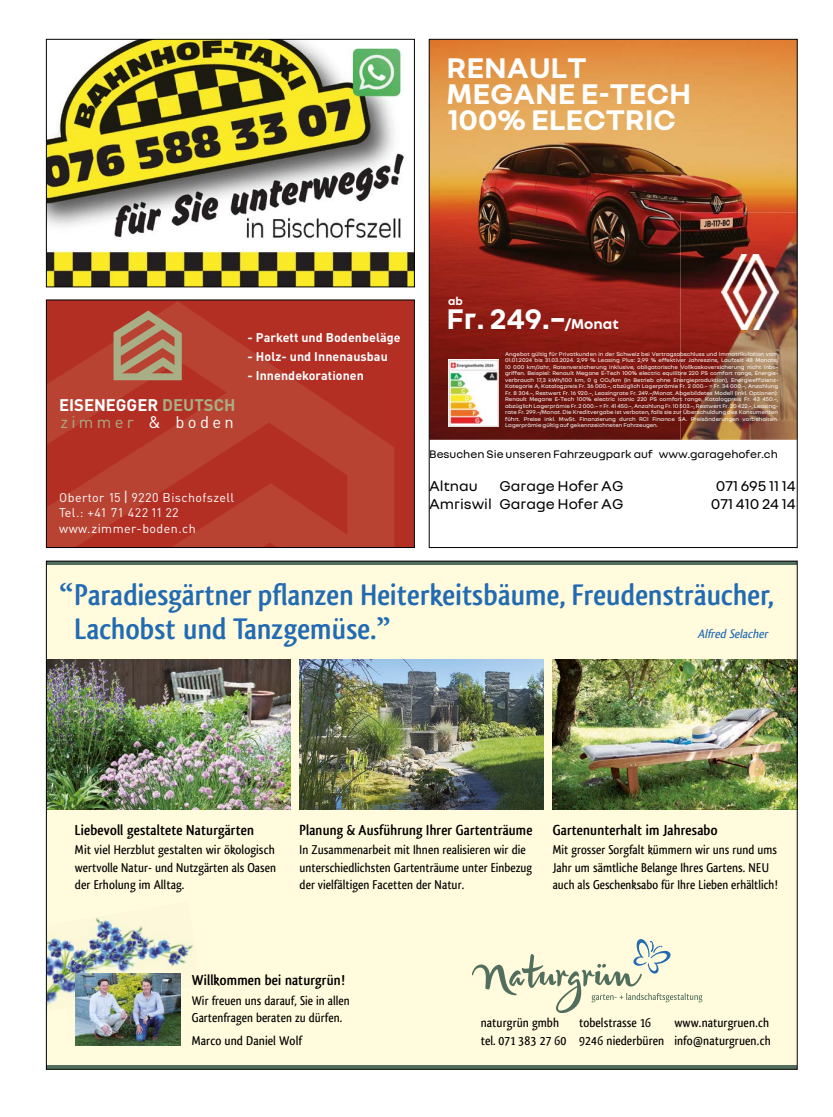
<style>
.page{position:relative;width:833px;height:1117px;background:#fff}
.page>*{position:absolute;margin:0;border:0;box-sizing:border-box;transform-origin:0 0}
.t1{font:700 31px/34.5px "Qlassik";color:#226bb3}
.t2{font:700 30.62px/25.8px "Nouvel R";color:#fff}
.t3{font:700 16.62px/17.4px "DINOT";color:#fff}
.t4{font:15.38px "Nouvel R";color:#000}
.t5{font:700 15.12px "Qlassik";letter-spacing:.005em;color:#000}
.t6{font:500 13.38px/17.4px "Qlassik";letter-spacing:.005em;color:#000}
.t7{font:italic 500 12.88px "Qlassik";color:#226bb3}
.t8{font:12.5px/15.9px "DINOT";letter-spacing:.035em;color:#fff}
.t9{font:700 12.5px "DINOT";letter-spacing:.005em;color:#fff}
.t10{font:11.75px "Nouvel R";color:#000}
.t11{font:700 11.75px "Nouvel R";color:#fff}
.t12{font:5.88px/6.5px "Nouvel R";color:#fff;text-align:justify}
.s1{color:#a8ae86}
.s2{font-weight:400;color:#a8ae86}
.s3{font-weight:400}
.s4{font-family:"Frutiger LT"}
.s5{font-size:15.38px}
.s6{font-size:3.5px}
.s7{font-family:"Minion Pro"}
</style>
<div class="page">
<img style="left:431px;top:41px;width:364px;height:398px">
<img style="left:680px;top:212px;width:115px;height:227px">
<img style="left:721px;top:255px;width:57px;height:74px">
<img style="left:448px;top:359px;width:50px;height:67px">
<div style="left:47px;top:561px;width:750px;height:508px;background:#fffbdc"></div>
<svg style="left:47px;top:561px;width:750px;height:4px;background:#445c4f"></svg>
<svg style="left:47px;top:1065px;width:750px;height:4px;background:#4d695a"></svg>
<svg style="left:472px;top:939px;width:230px;height:73px"></svg>
<img style="left:48px;top:659px;width:243px;height:150px">
<img style="left:300px;top:659px;width:244px;height:150px">
<img style="left:553px;top:659px;width:242px;height:150px">
<img style="left:48px;top:917px;width:145px;height:94px">
<img style="left:75px;top:973px;width:105px;height:72px">
<img style="left:48px;top:41px;width:365px;height:244px">
<div style="left:46px;top:39px;width:369px;height:248px;border:1px solid #000"></div>
<div style="left:46px;top:300px;width:368px;height:247px;background:#b32f24"></div>
<svg style="left:48px;top:302px;width:346px;height:243px"></svg>
<svg style="left:114px;top:310px;width:68px;height:70px;background:#ae7c5f"></svg>
<div style="left:46px;top:299px;width:369px;height:248px;border:1px solid #000"></div>
<h2 class="t2" style="left:446px;top:53px;width:246px">RENAULT<br>MEGANE E-TECH<br>100% ELECTRIC</h2>
<h3 class="t3" style="left:59px;top:395px;width:178px">EISENEGGER <span class="s1">DEUTSCH </span><span class="s2">zimmer</span> <span class="s3">&amp; boden</span></h3>
<h3 class="t9" style="left:247px;top:329px;width:155px">- Parkett und Bodenbeläge</h3>
<h3 class="t9" style="left:247px;top:348px;width:142px">- Holz- und Innenausbau</h3>
<h3 class="t9" style="left:247px;top:367px;width:118px">- Innendekorationen</h3>
<h3 class="t8" style="left:59px;top:488px;width:176px">Obertor 15 <span class="s4">|</span> 9220 Bischofszell<br>Tel.: +41 71 422 11 22 www.zimmer-boden.ch</h3>
<h3 class="t11" style="left:448px;top:293px;width:16px">ab</h3>
<h2 class="t2" style="left:446px;top:304px;width:174px">Fr. 249.–<span class="s5">/Monat</span></h2>
<p class="t12" style="left:505px;top:350px;width:274px">Angebot gültig für Privatkunden in der Schweiz bei Vertragsabschluss und Immatrikulation vom 01.01.2024 bis 31.03.2024. 2,99 % Leasing Plus: 2,99 % effektiver Jahreszins, Laufzeit 48 Monate, 10 000 km/Jahr, Ratenversicherung inklusive, obligatorische Vollkaskoversicherung nicht inbe&shy;griffen. Beispiel: Renault Megane E-Tech 100% electric equilibre 220 PS comfort range, Energie&shy;verbrauch 17,3 kWh/100 km, 0 g CO<span class="s6">2</span>/km (in Betrieb ohne Energieproduktion), Energieeffizienz-Kategorie A, Katalogpreis Fr. 36 000.–, abzüglich Lagerprämie Fr. 2 000.– = Fr. 34 000.–, Anzahlung Fr. 8 304.–, Restwert Fr. 16 920.–, Leasingrate Fr. 249.–/Monat. Abgebildetes Modell (inkl. Optionen):<br>Renault Megane E-Tech 100% electric iconic 220 PS comfort range, Katalogpreis Fr. 43 450.–, abzüglich Lagerprämie Fr. 2 000.– = Fr. 41 450.–, Anzahlung Fr. 10 503.–, Restwert Fr. 20 422.–, Leasing&shy;rate Fr. 299.–/Monat. Die Kreditvergabe ist verboten, falls sie zur Überschuldung des Konsumenten führt. Preise inkl. MwSt. Finanzierung durch RCI Finance SA. Preisänderungen vorbehalten.<br>Lagerprämie gültig auf gekennzeichneten Fahrzeugen.</p>
<h3 class="t10" style="left:429px;top:446px;width:350px">Besuchen Sie unseren Fahrzeugpark auf www.garagehofer.ch</h3>
<h3 class="t4" style="left:429px;top:475px;width:50px">Altnau</h3>
<h3 class="t4" style="left:499px;top:475px;width:125px">Garage Hofer AG</h3>
<h3 class="t4" style="left:716px;top:475px;width:81px">071 695 11 14</h3>
<h3 class="t4" style="left:429px;top:494px;width:196px">Amriswil Garage Hofer AG</h3>
<h3 class="t4" style="left:711px;top:494px;width:86px">071 410 24 14</h3>
<h1 class="t1" style="left:75px;top:577px;width:701px;text-indent:-15px"><span class="s7">“</span>Paradiesgärtner pflanzen Heiterkeitsbäume, Freudensträucher,<br>Lachobst und Tanzgemüse.<span class="s7">”</span></h1>
<h3 class="t7" style="left:697px;top:626px;width:75px">Alfred Selacher</h3>
<h3 class="t5" style="left:75px;top:820px;width:181px">Liebevoll gestaltete Naturgärten</h3>
<h3 class="t6" style="left:75px;top:841px;width:202px;text-align:justify">Mit viel Herzblut gestalten wir ökologisch wertvolle Natur- und Nutzgärten als Oasen der Erholung im Alltag.</h3>
<h3 class="t5" style="left:300px;top:820px;width:234px">Planung &amp; Ausführung Ihrer Gartenträume</h3>
<h3 class="t6" style="left:300px;top:841px;width:234px">In Zusammenarbeit mit Ihnen realisieren wir die unterschiedlichsten Gartenträume unter Einbezug der vielfältigen Facetten der Natur.</h3>
<h3 class="t5" style="left:553px;top:820px;width:166px">Gartenunterhalt im Jahresabo</h3>
<h3 class="t6" style="left:553px;top:841px;width:226px">Mit grosser Sorgfalt kümmern wir uns rund ums<br>Jahr um sämtliche Belange Ihres Gartens. NEU auch als Geschenksabo für Ihre Lieben erhältlich!</h3>
<h3 class="t5" style="left:192px;top:971px;width:154px">Willkommen bei naturgrün!</h3>
<h3 class="t6" style="left:192px;top:991px;width:159px">Wir freuen uns darauf, Sie in allen<br>Gartenfragen beraten zu dürfen.</h3>
<h3 class="t6" style="left:192px;top:1032px;width:112px">Marco und Daniel Wolf</h3>
<h3 class="t6" style="left:481px;top:1014px;width:87px">naturgrün gmbh tel. 071 383 27 60</h3>
<h3 class="t6" style="left:579px;top:1014px;width:86px">tobelstrasse 16<br>9246 niederbüren</h3>
<h3 class="t6" style="left:674px;top:1014px;width:98px">www.naturgruen.ch info@naturgruen.ch</h3>
</div>
